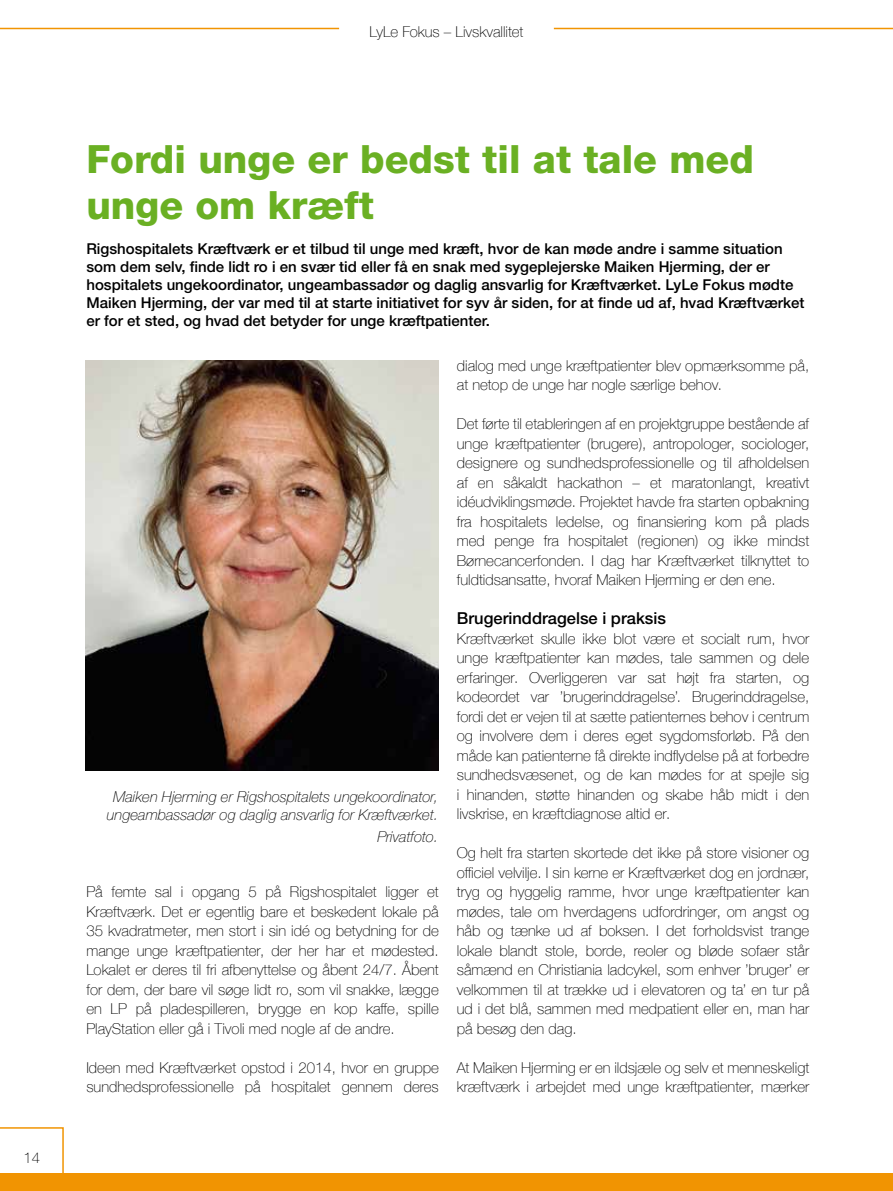
<style>
.page{position:relative;width:893px;height:1191px;background:#fff}
.page>*{position:absolute;margin:0;border:0;box-sizing:border-box;transform-origin:0 0}
.t1{font:800 39px/46.8px "Helvetica Neue";color:#6ab023}
.t2{font:500 16.5px "Helvetica Neue";color:#000}
.t3{font:100 15px/19.5px "Helvetica Neue";color:#000;text-align:justify}
.t4{font:500 15px/18px "Helvetica Neue";color:#000}
.t5{font:italic 100 15px/18px "Helvetica Neue";color:#000;text-align:center}
</style>
<div class="page">
<img style="left:85px;top:361px;width:354px;height:409px">
<svg style="left:0;top:1127px;width:64px;height:47px"></svg>
<div style="left:0;top:1174px;width:893px;height:17px;background:#f19402"></div>
<hr style="left:0;top:28px;width:339px;height:1px;background:#f19402">
<hr style="left:554px;top:28px;width:339px;height:1px;background:#f19402">
<p class="t3" style="left:24px;top:1147px;width:18px">14</p>
<p class="t3" style="left:21px;top:1154px;width:18px">14</p>
<p class="t3" style="left:370px;top:21px;width:155px">LyLe Fokus – Livskvallitet</p>
<h1 class="t1" style="left:86px;top:135px;width:669px">Fordi unge er bedst til at tale med unge om kræft</h1>
<p class="t4" style="left:86px;top:240px;width:720px">Rigshospitalets Kræftværk er et tilbud til unge med kræft, hvor de kan møde andre i samme situation som dem selv, finde lidt ro i en svær tid eller få en snak med sygeplejerske Maiken Hjerming, der er hospitalets ungekoordinator, ungeambassadør og daglig ansvarlig for Kræftværket. LyLe Fokus mødte Maiken Hjerming, der var med til at starte initiativet for syv år siden, for at finde ud af, hvad Kræftværket er for et sted, og hvad det betyder for unge kræftpatienter.</p>
<p class="t5" style="left:107px;top:787px;width:333px">Maiken Hjerming er Rigshospitalets ungekoordinator, ungeambassadør og daglig ansvarlig for Kræftværket.</p>
<p class="t5" style="left:377px;top:827px;width:62px">Privatfoto.</p>
<p class="t3" style="left:86px;top:881px;width:354px">På femte sal i opgang 5 på Rigshospitalet ligger et Kræftværk. Det er egentlig bare et beskedent lokale på 35 kvadratmeter, men stort i sin idé og betydning for de mange unge kræftpatienter, der her har et mødested.<br>Lokalet er deres til fri afbenyttelse og åbent 24/7. Åbent for dem, der bare vil søge lidt ro, som vil snakke, lægge en LP på pladespilleren, brygge en kop kaffe, spille PlayStation eller gå i Tivoli med nogle af de andre.</p>
<p class="t3" style="left:86px;top:1057px;width:354px">Ideen med Kræftværket opstod i 2014, hvor en gruppe sundhedsprofessionelle på hospitalet gennem deres</p>
<p class="t3" style="left:457px;top:355px;width:354px">dialog med unge kræftpatienter blev opmærksomme på, at netop de unge har nogle særlige behov.</p>
<p class="t3" style="left:457px;top:413px;width:354px">Det førte til etableringen af en projektgruppe bestående af unge kræftpatienter (brugere), antropologer, sociologer, designere og sundhedsprofessionelle og til afholdelsen af en såkaldt hackathon – et maratonlangt, kreativt idéudviklingsmøde. Projektet havde fra starten opbakning fra hospitalets ledelse, og finansiering kom på plads med penge fra hospitalet (regionen) og ikke mindst Børnecancerfonden. I dag har Kræftværket tilknyttet to fuldtidsansatte, hvoraf Maiken Hjerming er den ene.</p>
<p class="t2" style="left:457px;top:608px;width:211px">Brugerinddragelse i praksis</p>
<p class="t3" style="left:457px;top:628px;width:354px">Kræftværket skulle ikke blot være et socialt rum, hvor unge kræftpatienter kan mødes, tale sammen og dele erfaringer. Overliggeren var sat højt fra starten, og kodeordet var ’brugerinddragelse’. Brugerinddragelse, fordi det er vejen til at sætte patienternes behov i centrum og involvere dem i deres eget sygdomsforløb. På den måde kan patienterne få direkte indflydelse på at forbedre sundhedsvæsenet, og de kan mødes for at spejle sig i hinanden, støtte hinanden og skabe håb midt i den livskrise, en kræftdiagnose altid er.</p>
<p class="t3" style="left:457px;top:842px;width:354px">Og helt fra starten skortede det ikke på store visioner og officiel velvilje. I sin kerne er Kræftværket dog en jordnær, tryg og hyggelig ramme, hvor unge kræftpatienter kan mødes, tale om hverdagens udfordringer, om angst og håb og tænke ud af boksen. I det forholdsvist trange lokale blandt stole, borde, reoler og bløde sofaer står såmænd en Christiania ladcykel, som enhver ’bruger’ er velkommen til at trække ud i elevatoren og ta’ en tur på ud i det blå, sammen med medpatient eller en, man har på besøg den dag.</p>
<p class="t3" style="left:457px;top:1057px;width:354px">At Maiken Hjerming er en ildsjæle og selv et menneskeligt kræftværk i arbejdet med unge kræftpatienter, mærker</p>
</div>
